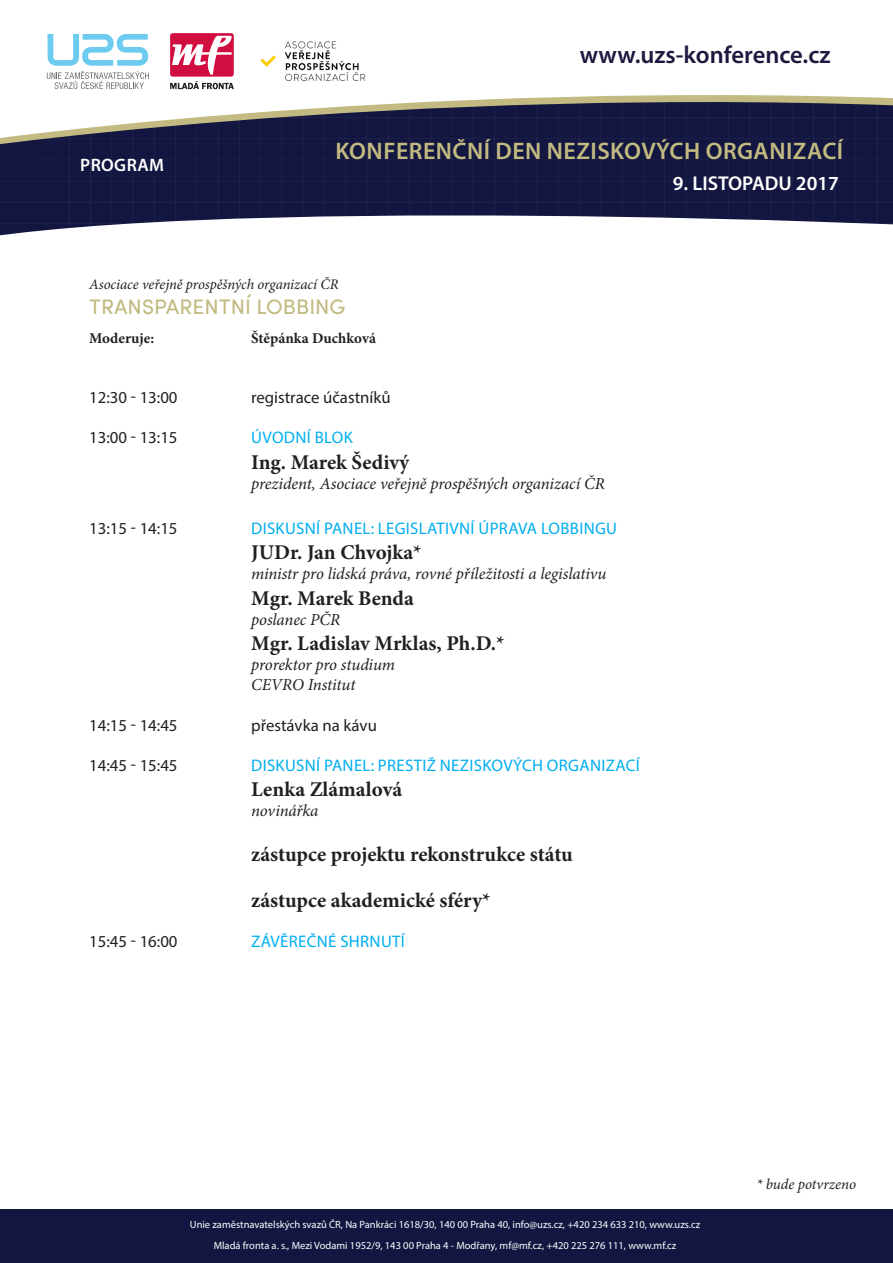
<style>
.page{position:relative;width:893px;height:1263px;background:#fff}
.page>*{position:absolute;margin:0;border:0;box-sizing:border-box;transform-origin:0 0}
.t1{font:600 24.6px "Myriad Pro";color:#1b183e}
.t2{font:600 24px "Myriad Pro";letter-spacing:.02em;color:#c2ba80}
.Program_přednášející{font:700 21px "Minion Pro";color:#231f20}
.Čas{font:700 21px "Minion Pro";color:#231f20}
.Program_nadpis{font:21px "Sofia Pro";color:#c2ba80}
.t3{font:600 20.1px "Myriad Pro";color:#fff}
.Program_nadpis-2{font:600 18px "Myriad Pro";letter-spacing:.02em;color:#fff}
.Program_přednášející-2{font:italic 16.8px "Minion Pro";letter-spacing:-.01em;color:#231f20}
.Čas-2{font:16.8px "Myriad Pro";letter-spacing:.02em;color:#00aeef}
.Čas-3{font:16.8px "Myriad Pro";color:#231f20}
.Program_přednášející-3{font:700 15px "Minion Pro";color:#231f20}
.Program_přednášející-4{font:italic 15px "Minion Pro";letter-spacing:-.005em;color:#231f20}
.Program_přednášející-5{font:italic 14.7px "Minion Pro";letter-spacing:-.005em;color:#231f20}
.t4{font:10.5px/20.5px "Myriad Pro";color:#fff;text-align:center}
</style>
<div class="page">
<svg style="left:0;top:89px;width:893px;height:147px;fill:#121640"></svg>
<hr style="left:48px;top:0;width:1px;height:923px;background:#fff">
<hr style="left:69px;top:0;width:1px;height:923px;background:#fff">
<hr style="left:90px;top:0;width:1px;height:923px;background:#fff">
<hr style="left:112px;top:0;width:1px;height:923px;background:#fff">
<hr style="left:133px;top:0;width:1px;height:923px;background:#fff">
<hr style="left:154px;top:0;width:1px;height:923px;background:#fff">
<hr style="left:175px;top:0;width:1px;height:923px;background:#fff">
<hr style="left:197px;top:0;width:1px;height:923px;background:#fff">
<hr style="left:218px;top:0;width:1px;height:923px;background:#fff">
<hr style="left:239px;top:0;width:1px;height:923px;background:#fff">
<hr style="left:260px;top:0;width:1px;height:923px;background:#fff">
<hr style="left:282px;top:0;width:1px;height:923px;background:#fff">
<hr style="left:303px;top:0;width:1px;height:923px;background:#fff">
<hr style="left:324px;top:0;width:1px;height:923px;background:#fff">
<hr style="left:345px;top:0;width:1px;height:923px;background:#fff">
<hr style="left:367px;top:0;width:1px;height:923px;background:#fff">
<hr style="left:388px;top:0;width:1px;height:923px;background:#fff">
<hr style="left:409px;top:0;width:1px;height:923px;background:#fff">
<hr style="left:430px;top:0;width:1px;height:923px;background:#fff">
<hr style="left:452px;top:0;width:1px;height:923px;background:#fff">
<hr style="left:473px;top:0;width:1px;height:923px;background:#fff">
<hr style="left:494px;top:0;width:1px;height:923px;background:#fff">
<hr style="left:515px;top:0;width:1px;height:923px;background:#fff">
<hr style="left:537px;top:0;width:1px;height:923px;background:#fff">
<hr style="left:558px;top:0;width:1px;height:923px;background:#fff">
<hr style="left:579px;top:0;width:1px;height:923px;background:#fff">
<hr style="left:601px;top:0;width:1px;height:923px;background:#fff">
<hr style="left:622px;top:0;width:1px;height:923px;background:#fff">
<hr style="left:643px;top:0;width:1px;height:923px;background:#fff">
<hr style="left:664px;top:0;width:1px;height:923px;background:#fff">
<hr style="left:686px;top:0;width:1px;height:923px;background:#fff">
<hr style="left:707px;top:0;width:1px;height:923px;background:#fff">
<hr style="left:728px;top:0;width:1px;height:923px;background:#fff">
<hr style="left:749px;top:0;width:1px;height:923px;background:#fff">
<hr style="left:771px;top:0;width:1px;height:923px;background:#fff">
<hr style="left:792px;top:0;width:1px;height:923px;background:#fff">
<hr style="left:813px;top:0;width:1px;height:923px;background:#fff">
<hr style="left:834px;top:0;width:1px;height:923px;background:#fff">
<hr style="left:856px;top:0;width:1px;height:923px;background:#fff">
<hr style="left:877px;top:0;width:1px;height:923px;background:#fff">
<hr style="left:0;top:96px;width:893px;height:1px;background:#fff">
<hr style="left:0;top:117px;width:893px;height:1px;background:#fff">
<hr style="left:0;top:138px;width:893px;height:1px;background:#fff">
<hr style="left:0;top:160px;width:893px;height:1px;background:#fff">
<hr style="left:0;top:181px;width:893px;height:1px;background:#fff">
<hr style="left:0;top:202px;width:893px;height:1px;background:#fff">
<hr style="left:0;top:223px;width:893px;height:1px;background:#fff">
<div style="left:170px;top:33px;width:64px;height:44px;background:#d10e40;border-radius:3px"></div>
<svg style="left:172px;top:36px;width:60px;height:39px"></svg>
<svg style="left:170px;top:81px;width:64px;height:8px"></svg>
<svg style="left:47px;top:34px;width:102px;height:55px"></svg>
<div style="left:0;top:1209px;width:893px;height:54px;background:#121640"></div>
<img style="left:238px;top:41px;width:154px;height:55px">
<p class="Program_nadpis-2" style="left:80px;top:154px;width:85px">PROGRAM</p>
<h1 class="t1" style="left:580px;top:39px;width:252px">www.uzs-konference.cz</h1>
<h2 class="t2" style="left:335px;top:136px;width:509px">KONFERENČNÍ DEN NEZISKOVÝCH ORGANIZACÍ</h2>
<h3 class="t3" style="left:673px;top:170px;width:168px">9. LISTOPADU 2017</h3>
<p class="Program_přednášející-5" style="left:89px;top:274px;width:251px">Asociace veřejně prospěšných organizací ČR</p>
<p class="Program_nadpis" style="left:89px;top:291px;width:258px">TRANSPARENTNÍ LOBBING</p>
<p class="Program_přednášející-3" style="left:89px;top:327px;width:67px">Moderuje:</p>
<p class="Program_přednášející-3" style="left:251px;top:327px;width:126px">Štěpánka Duchková</p>
<p class="Čas-3" style="left:89px;top:387px;width:90px">12:30 - 13:00</p>
<p class="Čas-3" style="left:251px;top:387px;width:141px">registrace účastníků</p>
<p class="Čas-3" style="left:89px;top:427px;width:90px">13:00 - 13:15</p>
<p class="Čas-2" style="left:251px;top:427px;width:103px">ÚVODNÍ BLOK</p>
<p class="Program_přednášející" style="left:251px;top:447px;width:160px">Ing. Marek Šedivý</p>
<p class="Program_přednášející-2" style="left:251px;top:472px;width:355px">prezident, Asociace veřejně prospěšných organizací ČR</p>
<p class="Čas-3" style="left:89px;top:518px;width:90px">13:15 - 14:15</p>
<p class="Čas-2" style="left:251px;top:518px;width:367px">DISKUSNÍ PANEL: LEGISLATIVNÍ ÚPRAVA LOBBINGU</p>
<p class="Čas" style="left:251px;top:538px;width:172px">JUDr. Jan Chvojka*</p>
<p class="Program_přednášející-2" style="left:251px;top:563px;width:357px">ministr pro lidská práva, rovné příležitosti a legislativu</p>
<p class="Čas" style="left:251px;top:583px;width:164px">Mgr. Marek Benda</p>
<p class="Program_přednášející-2" style="left:251px;top:608px;width:91px">poslanec PČR</p>
<p class="Čas" style="left:251px;top:628px;width:255px">Mgr. Ladislav Mrklas, Ph.D.*</p>
<p class="Program_přednášející-2" style="left:251px;top:653px;width:145px">prorektor pro studium</p>
<p class="Program_přednášející-2" style="left:251px;top:673px;width:106px">CEVRO Institut</p>
<p class="Čas-3" style="left:89px;top:714px;width:90px">14:15 - 14:45</p>
<p class="Čas-3" style="left:251px;top:714px;width:127px">přestávka na kávu</p>
<p class="Čas-3" style="left:89px;top:755px;width:90px">14:45 - 15:45</p>
<p class="Čas-2" style="left:251px;top:755px;width:390px">DISKUSNÍ PANEL: PRESTIŽ NEZISKOVÝCH ORGANIZACÍ</p>
<p class="Čas" style="left:251px;top:774px;width:153px">Lenka Zlámalová</p>
<p class="Program_přednášející-2" style="left:251px;top:799px;width:69px">novinářka</p>
<p class="Program_přednášející" style="left:251px;top:840px;width:323px">zástupce projektu rekonstrukce státu</p>
<p class="Program_přednášející" style="left:251px;top:885px;width:241px">zástupce akademické sféry*</p>
<p class="Čas-3" style="left:89px;top:931px;width:90px">15:45 - 16:00</p>
<p class="Čas-2" style="left:251px;top:931px;width:155px">ZÁVĚREČNÉ SHRNUTÍ</p>
<p class="t4" style="left:190px;top:1214px;width:512px">Unie zaměstnavatelských svazů ČR, Na Pankráci 1618/30, 140 00 Praha 40, info@uzs.cz, +420 234 633 210, www.uzs.cz<br>Mladá fronta a. s., Mezi Vodami 1952/9, 143 00 Praha 4 - Modřany, mf@mf.cz, +420 225 276 111, www.mf.cz</p>
<p class="Program_přednášející-4" style="left:756px;top:1174px;width:101px">* bude potvrzeno</p>
</div>
